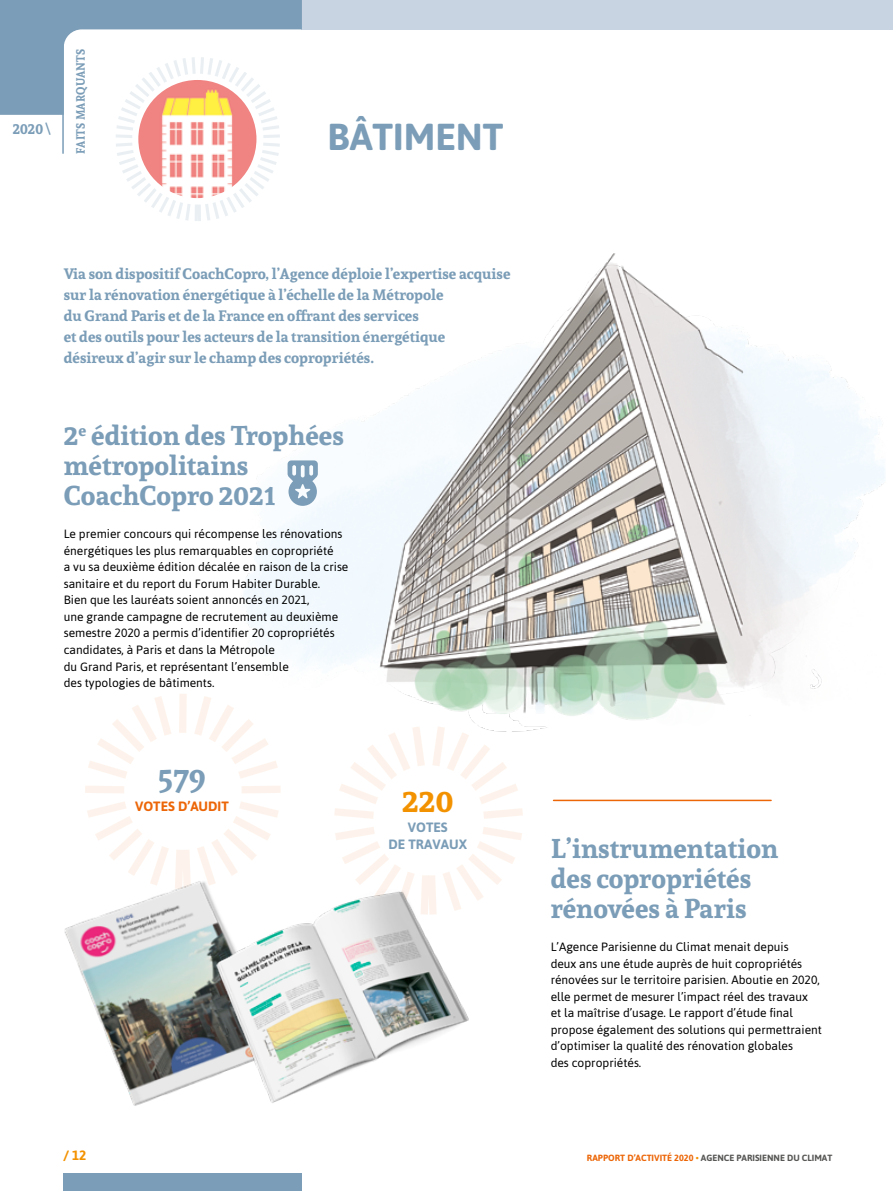
<style>
.page{position:relative;width:893px;height:1191px;background:#fff}
.page>*{position:absolute;margin:0;border:0;box-sizing:border-box;transform-origin:0 0}
.t1{font:700 37.5px "Asap";color:#7b9db7}
.t2{font:700 30.75px "Andada";color:#f39200}
.t3{font:700 30.75px "Andada";color:#7b9db7}
.t4{font:700 27px/30px "Andada";color:#7b9db7}
.MOMENT_TEXTE{font:700 15px/21px "Andada";color:#7b9db7}
.MOMENT_TEXTE-2{font:700 15px "Andada";color:#7b9db7;scale:.9 1}
.t5{font:700 13.5px/16.5px "Asap";color:#7b9db7;text-align:center}
.t6{font:700 13.5px "Asap";color:#ec6608}
.t7{font:700 13.5px "Asap";color:#f39200}
.t8{font:12px/16.5px "Asap";color:#000}
.t9{font:700 12px "Andada";letter-spacing:.015em;color:#7b9db7;scale:.9 1}
.t10{font:700 9px "Asap";color:#575756}
.s1{color:#ec6608}
.s2{color:#f39200}
</style>
<div class="page">
<svg style="left:334px;top:748px;width:189px;height:152px"></svg>
<div style="left:302px;top:0;width:591px;height:30px;background:#c9d4e2"></div>
<svg style="left:85px;top:696px;width:196px;height:166px"></svg>
<div style="left:64px;top:1174px;width:238px;height:17px;background:#7b9db7"></div>
<svg style="left:0;top:0;width:302px;height:221px"></svg>
<img style="left:138px;top:80px;width:118px;height:118px;border-radius:59px">
<hr style="left:554px;top:799px;width:217px;height:2px;background:#ec6608">
<img style="left:165px;top:253px;width:720px;height:495px">
<img style="left:64px;top:862px;width:174px;height:244px">
<img style="left:206px;top:883px;width:271px;height:223px">
<svg style="left:288px;top:460px;width:30px;height:46px"></svg>
<p class="t9" style="left:72px;top:154px;width:118px;rotate:-90deg">FAITS MARQUANTS</p>
<p class="MOMENT_TEXTE-2" style="left:13px;top:119px;width:44px">2020 \</p>
<p class="t1" style="left:327px;top:115px;width:178px">BÂTIMENT</p>
<p class="MOMENT_TEXTE" style="left:64px;top:263px;width:448px">Via son dispositif CoachCopro, l’Agence déploie l’expertise acquise sur la rénovation énergétique à l’échelle de la Métropole<br>du Grand Paris et de la France en offrant des services<br>et des outils pour les acteurs de la transition énergétique<br>désireux d’agir sur le champ des copropriétés.</p>
<p class="t4" style="left:64px;top:419px;width:282px">2<sup>e</sup> édition des Trophées métropolitains<br>CoachCopro 2021</p>
<p class="t8" style="left:64px;top:526px;width:286px">Le premier concours qui récompense les rénovations énergétiques les plus remarquables en copropriété<br>a vu sa deuxième édition décalée en raison de la crise sanitaire et du report du Forum Habiter Durable.<br>Bien que les lauréats soient annoncés en 2021,<br>une grande campagne de recrutement au deuxième semestre 2020 a permis d’identifier 20 copropriétés candidates, à Paris et dans la Métropole<br>du Grand Paris, et représentant l’ensemble<br>des typologies de bâtiments.</p>
<p class="t3" style="left:158px;top:758px;width:49px">579</p>
<p class="t6" style="left:135px;top:798px;width:95px">VOTES D’AUDIT</p>
<p class="t2" style="left:402px;top:779px;width:53px">220</p>
<p class="t5" style="left:388px;top:819px;width:80px">VOTES<br>DE TRAVAUX</p>
<p class="t4" style="left:551px;top:832px;width:229px">L’instrumentation des copropriétés rénovées à Paris</p>
<p class="t8" style="left:551px;top:938px;width:273px">L’Agence Parisienne du Climat menait depuis<br>deux ans une étude auprès de huit copropriétés rénovées sur le territoire parisien. Aboutie en 2020, elle permet de mesurer l’impact réel des travaux<br>et la maîtrise d’usage. Le rapport d’étude final propose également des solutions qui permettraient d’optimiser la qualité des rénovation globales<br>des copropriétés.</p>
<p class="t7" style="left:64px;top:1147px;width:24px">/ 12</p>
<p class="t10" style="left:587px;top:1152px;width:247px"><span class="s1">RAPPORT D’ACTIVITÉ 2020</span> <span class="s2">•</span> AGENCE PARISIENNE DU CLIMAT</p>
</div>
